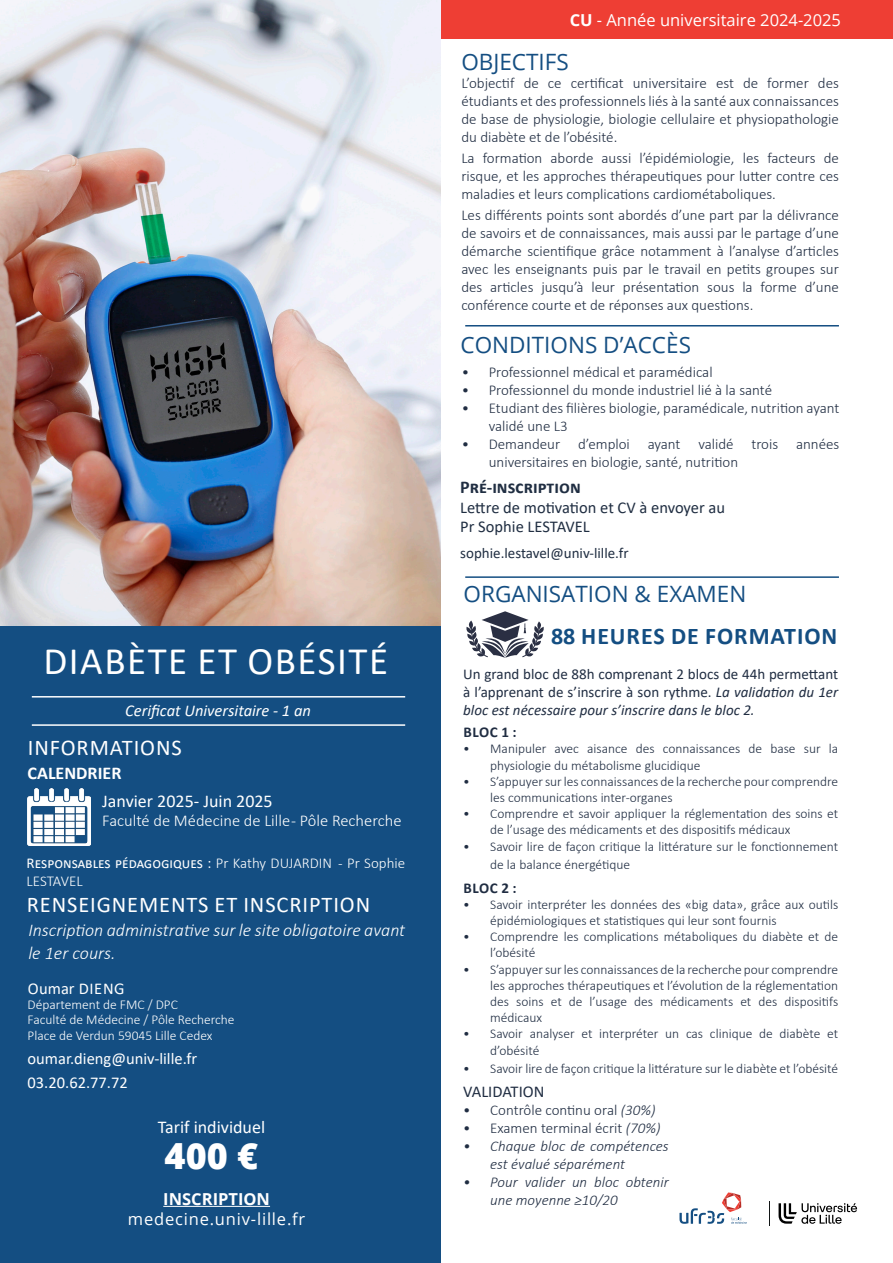
<style>
.page{position:relative;width:893px;height:1263px;background:#fff}
.page>*{position:absolute;margin:0;border:0;box-sizing:border-box;transform-origin:0 0}
.TITRE_FORMATION{font:39px "Calibri";letter-spacing:.04em;color:#fff}
.prix{font:800 36px "Open Sans";color:#fff}
.t1{font:700 24px "Calibri";letter-spacing:.04em;color:#144e82}
.titre_description{font:22.5px "Open Sans";color:#144e82}
.t2{font:22.5px "Calibri";letter-spacing:.04em;color:#fff}
.t3{font:italic 300 18px/22.5px "Calibri";color:#fff}
.TITRE_PRIX{font:18px "Calibri";color:#fff}
.t4{font:700 18px "Calibri";color:#202e42}
.t5{font:700 18px "Calibri";color:#fff}
.t6{font:16.5px "Calibri";color:#202e42}
.t7{font:16.5px "Calibri";color:#fff}
.t8{font:300 16.5px "Calibri";color:#fff}
.t9{font:16.5px "Open Sans";color:#fff}
.t10{font:italic 16.5px "Calibri";color:#fff}
.t11{font:16.5px "Open Sans";letter-spacing:.05em;color:#fff}
.t12{font:700 16.5px "Open Sans";color:#fff}
.t13{font:16.5px "Calibri";letter-spacing:.03em;color:#fff}
.t14{font:16.5px "Calibri";color:#202d42}
.Paragraphe{font:300 15px/18px "Calibri";color:#202d42;text-align:justify}
.t15{font:15px/18px "Calibri";color:#202d42;text-align:justify}
.t16{font:italic 300 15px/18px "Calibri";color:#202d42}
.t17{font:300 15px/18px "Calibri";letter-spacing:-.005em;color:#fff}
.t18{font:15px "Calibri";color:#202e42}
.t19{font:700 15px "Calibri";letter-spacing:.04em;color:#202d42}
.t20{font:300 13.5px/16.2px "Calibri";color:#202d42}
.t21{font:300 13.5px "Calibri";color:#fff}
.s1{font-weight:400}
.s2{font-weight:700}
.s3{font-style:italic}
</style>
<div class="page">
<div style="left:439px;top:0;width:454px;height:39px;background:#ee3e34"></div>
<div style="left:0;top:624px;width:440px;height:639px;background:#144e82"></div>
<hr style="left:163px;top:1206px;width:107px;height:1px;background:#fff">
<svg style="left:778px;top:1203px;width:79px;height:21px"></svg>
<svg style="left:769px;top:1201px;width:1px;height:25px"></svg>
<svg style="left:679px;top:1192px;width:68px;height:32px"></svg>
<hr style="left:32px;top:724px;width:373px;height:2px;background:#fff">
<hr style="left:32px;top:696px;width:373px;height:1px;background:#fff">
<img style="left:28px;top:788px;width:63px;height:57px">
<hr style="left:465px;top:576px;width:374px;height:2px;background:#144e82">
<hr style="left:465px;top:325px;width:374px;height:1px;background:#144e82">
<svg style="left:466px;top:611px;width:78px;height:47px"></svg>
<img style="left:0;top:0;width:440px;height:625px">
<p class="TITRE_FORMATION" style="left:43px;top:634px;width:346px">DIABÈTE ET OBÉSITÉ</p>
<p class="t10" style="left:125px;top:699px;width:187px">Cerificat Universitaire - 1 an</p>
<p class="t2" style="left:28px;top:732px;width:155px">INFORMATIONS</p>
<p class="t5" style="left:28px;top:760px;width:95px">CALENDRIER</p>
<p class="TITRE_PRIX" style="left:102px;top:788px;width:172px">Janvier 2025- Juin 2025</p>
<p class="t8" style="left:102px;top:811px;width:301px">Faculté de Médecine de Lille - Pôle Recherche</p>
<p class="t17" style="left:27px;top:854px;width:380px"><span class="s1">Responsables pédagogiques :</span> Pr Kathy DUJARDIN - Pr Sophie<br>LESTAVEL</p>
<p class="t2" style="left:27px;top:889px;width:345px">RENSEIGNEMENTS ET INSCRIPTION</p>
<p class="t3" style="left:28px;top:919px;width:378px">Inscription administrative sur le site obligatoire avant le 1er cours.</p>
<p class="t13" style="left:28px;top:977px;width:98px">Oumar DIENG</p>
<p class="t21" style="left:28px;top:996px;width:152px">Département de FMC / DPC</p>
<p class="t21" style="left:28px;top:1011px;width:209px">Faculté de Médecine / Pôle Recherche</p>
<p class="t21" style="left:28px;top:1027px;width:187px">Place de Verdun 59045 Lille Cedex</p>
<p class="t7" style="left:28px;top:1047px;width:171px">oumar.dieng@univ-lille.fr</p>
<p class="t7" style="left:28px;top:1071px;width:102px">03.20.62.77.72</p>
<p class="TITRE_PRIX" style="left:158px;top:1114px;width:109px">Tarif individuel</p>
<p class="prix" style="left:165px;top:1129px;width:95px">400 €</p>
<p class="t12" style="left:163px;top:1187px;width:108px">INSCRIPTION</p>
<p class="t11" style="left:128px;top:1207px;width:179px">medecine.univ-lille.fr</p>
<p class="t9" style="left:570px;top:9px;width:273px"><span class="s2">CU</span> - Année universitaire 2024-2025</p>
<p class="titre_description" style="left:461px;top:47px;width:109px">OBJECTIFS</p>
<p class="Paragraphe" style="left:461px;top:74px;width:379px">L’objectif de ce certificat universitaire est de former des étudiants et des professionnels liés à la santé aux connaissances de base de physiologie, biologie cellulaire et physiopathologie du diabète et de l’obésité.</p>
<p class="Paragraphe" style="left:461px;top:149px;width:379px">La formation aborde aussi l’épidémiologie, les facteurs de risque, et les approches thérapeutiques pour lutter contre ces maladies et leurs complications cardiométaboliques.</p>
<p class="Paragraphe" style="left:461px;top:206px;width:379px">Les différents points sont abordés d’une part par la délivrance de savoirs et de connaissances, mais aussi par le partage d’une démarche scientifique grâce notamment à l’analyse d’articles avec les enseignants puis par le travail en petits groupes sur des articles jusqu’à leur présentation sous la forme d’une conférence courte et de réponses aux questions.</p>
<p class="titre_description" style="left:460px;top:329px;width:232px">CONDITIONS D’ACCÈS</p>
<p class="Paragraphe" style="left:462px;top:363px;width:252px">• Professionnel médical et paramédical</p>
<p class="Paragraphe" style="left:462px;top:381px;width:312px">• Professionnel du monde industriel lié à la santé</p>
<p class="Paragraphe" style="left:489px;top:399px;width:352px;text-indent:-27px">• Etudiant des filières biologie, paramédicale, nutrition ayant validé une L3</p>
<p class="Paragraphe" style="left:489px;top:435px;width:352px;text-indent:-27px">• Demandeur d’emploi ayant validé trois années universitaires en biologie, santé, nutrition</p>
<p class="t4" style="left:460px;top:474px;width:122px">Pré-inscription</p>
<p class="t6" style="left:460px;top:496px;width:266px">Lettre de motivation et CV à envoyer au</p>
<p class="t6" style="left:460px;top:515px;width:131px">Pr Sophie LESTAVEL</p>
<p class="t18" style="left:460px;top:543px;width:170px">sophie.lestavel@univ-lille.fr</p>
<p class="titre_description" style="left:464px;top:578px;width:284px">ORGANISATION &amp; EXAMEN</p>
<p class="t1" style="left:551px;top:619px;width:288px">88 HEURES DE FORMATION</p>
<p class="t15" style="left:463px;top:664px;width:377px">Un grand bloc de 88h comprenant 2 blocs de 44h permettant à l’apprenant de s’inscrire à son rythme. <span class="s3">La validation du 1er bloc est nécessaire pour s’inscrire dans le bloc 2.</span></p>
<p class="t19" style="left:463px;top:722px;width:55px">BLOC 1 :</p>
<p class="t20" style="left:490px;top:741px;width:350px;text-indent:-27px">• Manipuler avec aisance des connaissances de base sur la physiologie du métabolisme glucidique</p>
<p class="t20" style="left:490px;top:773px;width:349px;text-indent:-27px">• S’appuyer sur les connaissances de la recherche pour comprendre les communications inter-organes</p>
<p class="t20" style="left:490px;top:805px;width:350px;text-indent:-27px">• Comprendre et savoir appliquer la réglementation des soins et de l’usage des médicaments et des dispositifs médicaux</p>
<p class="t20" style="left:490px;top:837px;width:349px;line-height:18px;text-indent:-27px">• Savoir lire de façon critique la littérature sur le fonctionnement de la balance énergétique</p>
<p class="t19" style="left:463px;top:877px;width:55px">BLOC 2 :</p>
<p class="t20" style="left:490px;top:896px;width:350px;text-indent:-27px">• Savoir interpréter les données des «big data», grâce aux outils épidémiologiques et statistiques qui leur sont fournis</p>
<p class="t20" style="left:490px;top:928px;width:350px;text-indent:-27px">• Comprendre les complications métaboliques du diabète et de l’obésité</p>
<p class="t20" style="left:490px;top:961px;width:350px;text-align:justify;text-indent:-27px">• S’appuyer sur les connaissances de la recherche pour comprendre les approches thérapeutiques et l’évolution de la réglementation des soins et de l’usage des médicaments et des dispositifs médicaux</p>
<p class="t20" style="left:490px;top:1026px;width:350px;text-indent:-27px">• Savoir analyser et interpréter un cas clinique de diabète et d’obésité</p>
<p class="t20" style="left:463px;top:1060px;width:377px">• Savoir lire de façon critique la littérature sur le diabète et l’obésité</p>
<p class="t14" style="left:463px;top:1080px;width:83px">VALIDATION</p>
<p class="Paragraphe" style="left:463px;top:1100px;width:194px">• Contrôle continu oral <span class="s3">(30%)</span></p>
<p class="Paragraphe" style="left:463px;top:1118px;width:199px">• Examen terminal écrit <span class="s3">(70%)</span></p>
<p class="t16" style="left:490px;top:1136px;width:180px;text-indent:-27px">• Chaque bloc de compétences est évalué séparément</p>
<p class="t16" style="left:490px;top:1172px;width:180px;text-indent:-27px">• Pour valider un bloc obtenir une moyenne ≥10/20</p>
</div>
